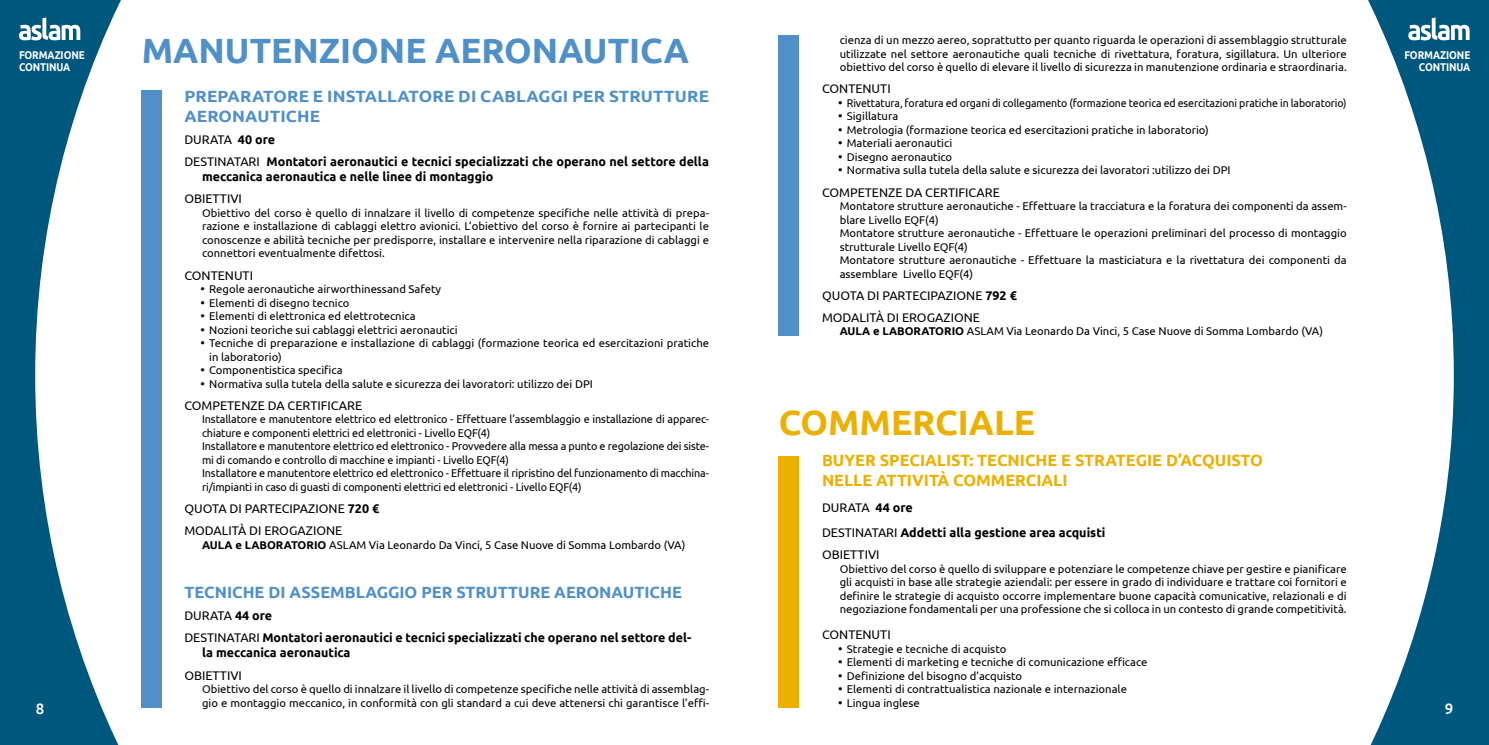
<style>
.page{position:relative;width:1489px;height:745px;background:#fff}
.page>*{position:absolute;margin:0;border:0;box-sizing:border-box;transform-origin:0 0}
.t1{font:700 35px "Ubuntu";color:#4f90c8}
.t2{font:700 35px "Ubuntu";color:#ebb000}
.t3{font:700 16.25px/19.5px "Ubuntu";color:#ebb000}
.t4{font:700 16.25px/19.5px "Ubuntu";color:#4f90c8;scale:1.05 1}
.t5{font:700 16.25px "Ubuntu";color:#4f90c8}
.t6{font:500 15px "Ubuntu";color:#fff}
.t7{font:700 12.5px/22.1px "Ubuntu";color:#000}
.t8{font:12.5px/22.1px "Ubuntu";color:#000}
.t9{font:11.25px/13.5px "Ubuntu";color:#000;text-align:justify}
.t10{font:11.25px/13.5px "Ubuntu";color:#000;scale:.96 1}
.t11{font:11.25px "Ubuntu";color:#000;scale:.94 1}
.t12{font:700 11.25px/11.2px "Ubuntu";color:#fff;scale:.88 1}
.s1{font-weight:700}
.s2{font-weight:400}
</style>
<div class="page">
<svg style="left:0;top:0;width:121px;height:744px;fill:#00577d"></svg>
<svg style="left:1368px;top:0;width:120px;height:744px;fill:#01577d"></svg>
<svg style="left:1408px;top:18px;width:61px;height:22px"></svg>
<svg style="left:19px;top:18px;width:61px;height:22px"></svg>
<div style="left:142px;top:90px;width:20px;height:617px;background:#4f90c8"></div>
<div style="left:778px;top:35px;width:20px;height:300px;background:#4f90c8"></div>
<div style="left:778px;top:456px;width:20px;height:251px;background:#ebb000"></div>
<p class="t9" style="left:839px;top:33px;width:508px">cienza di un mezzo aereo, soprattutto per quanto riguarda le operazioni di assemblaggio strutturale utilizzate nel settore aeronautiche quali tecniche di rivettatura, foratura, sigillatura. Un ulteriore obiettivo del corso è quello di elevare il livello di sicurezza in manutenzione ordinaria e straordinaria.</p>
<p class="t8" style="left:822px;top:77px;width:70px">CONTENUTI</p>
<p class="t11" style="left:837px;top:96px;width:542px">• Rivettatura, foratura ed organi di collegamento (formazione teorica ed esercitazioni pratiche in laboratorio)</p>
<p class="t9" style="left:837px;top:109px;width:62px">• Sigillatura</p>
<p class="t9" style="left:837px;top:123px;width:372px">• Metrologia (formazione teorica ed esercitazioni pratiche in laboratorio)</p>
<p class="t9" style="left:837px;top:136px;width:116px">• Materiali aeronautici</p>
<p class="t9" style="left:837px;top:150px;width:116px">• Disegno aeronautico</p>
<p class="t9" style="left:837px;top:163px;width:394px">• Normativa sulla tutela della salute e sicurezza dei lavoratori :utilizzo dei DPI</p>
<p class="t8" style="left:822px;top:180px;width:179px">COMPETENZE DA CERTIFICARE</p>
<p class="t9" style="left:839px;top:199px;width:508px;text-align:left">Montatore strutture aeronautiche - Effettuare la tracciatura e la foratura dei componenti da assem&shy;blare Livello EQF(4)<br>Montatore strutture aeronautiche - Effettuare le operazioni preliminari del processo di montaggio strutturale Livello EQF(4)<br>Montatore strutture aeronautiche - Effettuare la masticiatura e la rivettatura dei componenti da assemblare Livello EQF(4)</p>
<p class="t8" style="left:822px;top:284px;width:196px">QUOTA DI PARTECIPAZIONE <span class="s1">792 €<br></span>MODALITÀ DI EROGAZIONE</p>
<p class="t9" style="left:839px;top:324px;width:484px"><span class="s1">AULA e LABORATORIO</span> ASLAM Via Leonardo Da Vinci, 5 Case Nuove di Somma Lombardo (VA)</p>
<h1 class="t1" style="left:142px;top:29px;width:549px">MANUTENZIONE AERONAUTICA</h1>
<p class="t12" style="left:19px;top:50px;width:15px">Formazione continua</p>
<p class="t12" style="left:1404px;top:50px;width:15px">Formazione</p>
<p class="t12" style="left:1418px;top:61px;width:9px">continua</p>
<h2 class="t4" style="left:184px;top:87px;width:501px">PREPARATORE E INSTALLATORE DI CABLAGGI PER STRUTTURE<br>AERONAUTICHE</h2>
<p class="t7" style="left:184px;top:128px;width:526px"><span class="s2">DURATA</span> 40 ore<br><span class="s2">DESTINATARI</span> Montatori aeronautici e tecnici specializzati che operano nel settore della</p>
<p class="t7" style="left:202px;top:165px;width:293px">meccanica aeronautica e nelle linee di montaggio</p>
<p class="t8" style="left:184px;top:187px;width:59px">OBIETTIVI</p>
<p class="t9" style="left:202px;top:206px;width:508px">Obiettivo del corso è quello di innalzare il livello di competenze specifiche nelle attività di prepa&shy;razione e installazione di cablaggi elettro avionici. L’obiettivo del corso è fornire ai partecipanti le conoscenze e abilità tecniche per predisporre, installare e intervenire nella riparazione di cablaggi e connettori eventualmente difettosi.</p>
<p class="t8" style="left:184px;top:263px;width:70px">CONTENUTI</p>
<p class="t9" style="left:200px;top:282px;width:242px">• Regole aeronautiche airworthinessand Safety</p>
<p class="t9" style="left:200px;top:295px;width:151px">• Elementi di disegno tecnico</p>
<p class="t9" style="left:200px;top:309px;width:217px">• Elementi di elettronica ed elettrotecnica</p>
<p class="t9" style="left:200px;top:322px;width:259px">• Nozioni teoriche sui cablaggi elettrici aeronautici</p>
<p class="t9" style="left:209px;top:336px;width:501px;text-indent:-9px">• Tecniche di preparazione e installazione di cablaggi (formazione teorica ed esercitazioni pratiche in laboratorio)</p>
<p class="t9" style="left:200px;top:363px;width:144px">• Componentistica specifica</p>
<p class="t9" style="left:200px;top:376px;width:394px">• Normativa sulla tutela della salute e sicurezza dei lavoratori: utilizzo dei DPI</p>
<p class="t8" style="left:184px;top:393px;width:179px">COMPETENZE DA CERTIFICARE</p>
<p class="t10" style="left:202px;top:412px;width:529px">Installatore e manutentore elettrico ed elettronico - Effettuare l’assemblaggio e installazione di apparec&shy;chiature e componenti elettrici ed elettronici - Livello EQF(4)<br>Installatore e manutentore elettrico ed elettronico - Provvedere alla messa a punto e regolazione dei siste&shy;mi di comando e controllo di macchine e impianti - Livello EQF(4)<br>Installatore e manutentore elettrico ed elettronico - Effettuare il ripristino del funzionamento di macchina&shy;ri/impianti in caso di guasti di componenti elettrici ed elettronici - Livello EQF(4)</p>
<p class="t8" style="left:184px;top:497px;width:196px">QUOTA DI PARTECIPAZIONE <span class="s1">720 €<br></span>MODALITÀ DI EROGAZIONE</p>
<p class="t9" style="left:202px;top:537px;width:485px"><span class="s1">AULA e LABORATORIO</span> ASLAM Via Leonardo Da Vinci, 5 Case Nuove di Somma Lombardo (VA)</p>
<h2 class="t5" style="left:184px;top:582px;width:499px">TECNICHE DI ASSEMBLAGGIO PER STRUTTURE AERONAUTICHE</h2>
<p class="t7" style="left:184px;top:604px;width:508px"><span class="s2">DURATA</span> 44 ore<br><span class="s2">DESTINATARI</span> Montatori aeronautici e tecnici specializzati che operano nel settore del-</p>
<p class="t7" style="left:202px;top:641px;width:150px">la meccanica aeronautica</p>
<p class="t8" style="left:184px;top:663px;width:59px">OBIETTIVI</p>
<p class="t9" style="left:202px;top:681px;width:508px">Obiettivo del corso è quello di innalzare il livello di competenze specifiche nelle attività di assemblag&shy;gio e montaggio meccanico, in conformità con gli standard a cui deve attenersi chi garantisce l’effi-</p>
<h1 class="t2" style="left:778px;top:401px;width:258px">COMMERCIALE</h1>
<h2 class="t3" style="left:822px;top:450px;width:442px">BUYER SPECIALIST: TECNICHE E STRATEGIE D’ACQUISTO<br>NELLE ATTIVITÀ COMMERCIALI</h2>
<p class="t7" style="left:822px;top:493px;width:285px;line-height:25.6px"><span class="s2">DURATA</span> 44 ore<br><span class="s2">DESTINATARI</span> Addetti alla gestione area acquisti</p>
<p class="t8" style="left:822px;top:543px;width:59px">OBIETTIVI</p>
<p class="t9" style="left:839px;top:561px;width:508px">Obiettivo del corso è quello di sviluppare e potenziare le competenze chiave per gestire e pianificare gli acquisti in base alle strategie aziendali: per essere in grado di individuare e trattare coi fornitori e definire le strategie di acquisto occorre implementare buone capacità comunicative, relazionali e di negoziazione fondamentali per una professione che si colloca in un contesto di grande competitività.</p>
<p class="t8" style="left:822px;top:622px;width:70px">CONTENUTI</p>
<p class="t9" style="left:837px;top:641px;width:170px">• Strategie e tecniche di acquisto</p>
<p class="t9" style="left:837px;top:654px;width:311px">• Elementi di marketing e tecniche di comunicazione efficace</p>
<p class="t9" style="left:837px;top:668px;width:186px">• Definizione del bisogno d’acquisto</p>
<p class="t9" style="left:837px;top:681px;width:290px">• Elementi di contrattualistica nazionale e internazionale</p>
<p class="t9" style="left:837px;top:695px;width:83px">• Lingua inglese</p>
<h3 class="t6" style="left:36px;top:698px;width:10px">8</h3>
<h3 class="t6" style="left:1444px;top:698px;width:10px">9</h3>
</div>
